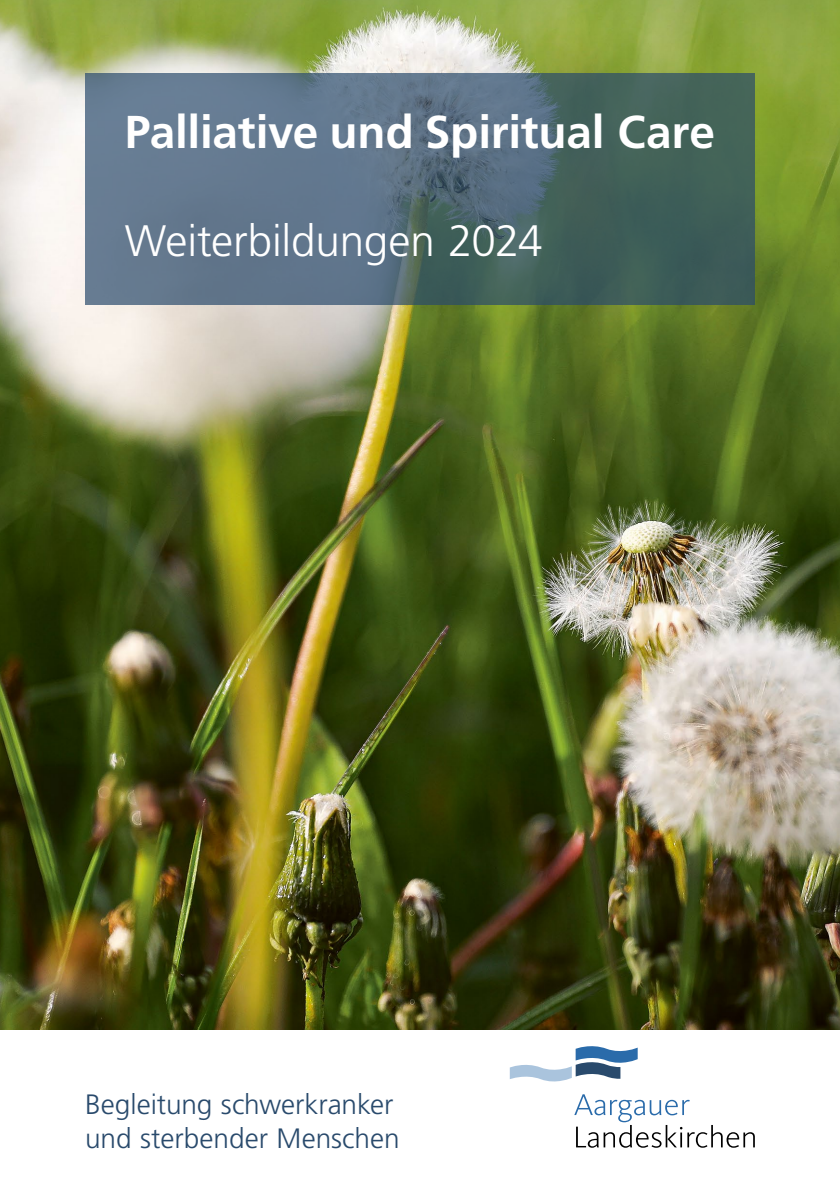
<style>
.page{position:relative;width:840px;height:1191px;background:#fff}
.page>*{position:absolute;margin:0;border:0;box-sizing:border-box;transform-origin:0 0}
.t1{font:700 46px "Frutiger LT Pro";letter-spacing:-.005em;color:#fff}
.t2{font:300 44px "Frutiger LT Pro";letter-spacing:-.005em;color:#fff}
.t3{font:300 28px/34px "Frutiger LT Pro";color:#294a6c}
</style>
<div class="page">
<img style="left:0;top:0;width:839px;height:1029px">
<svg style="left:509px;top:1046px;width:128px;height:35px"></svg>
<svg style="left:574px;top:1094px;width:180px;height:53px"></svg>
<svg style="left:85px;top:73px;width:669px;height:232px;background:#546d77"></svg>
<p class="t1" style="left:125px;top:104px;width:591px">Palliative und Spiritual Care</p>
<p class="t2" style="left:125px;top:215px;width:419px">Weiterbildungen 2024</p>
<p class="t3" style="left:85px;top:1087px;width:316px">Begleitung schwerkranker und sterbender Menschen</p>
</div>
